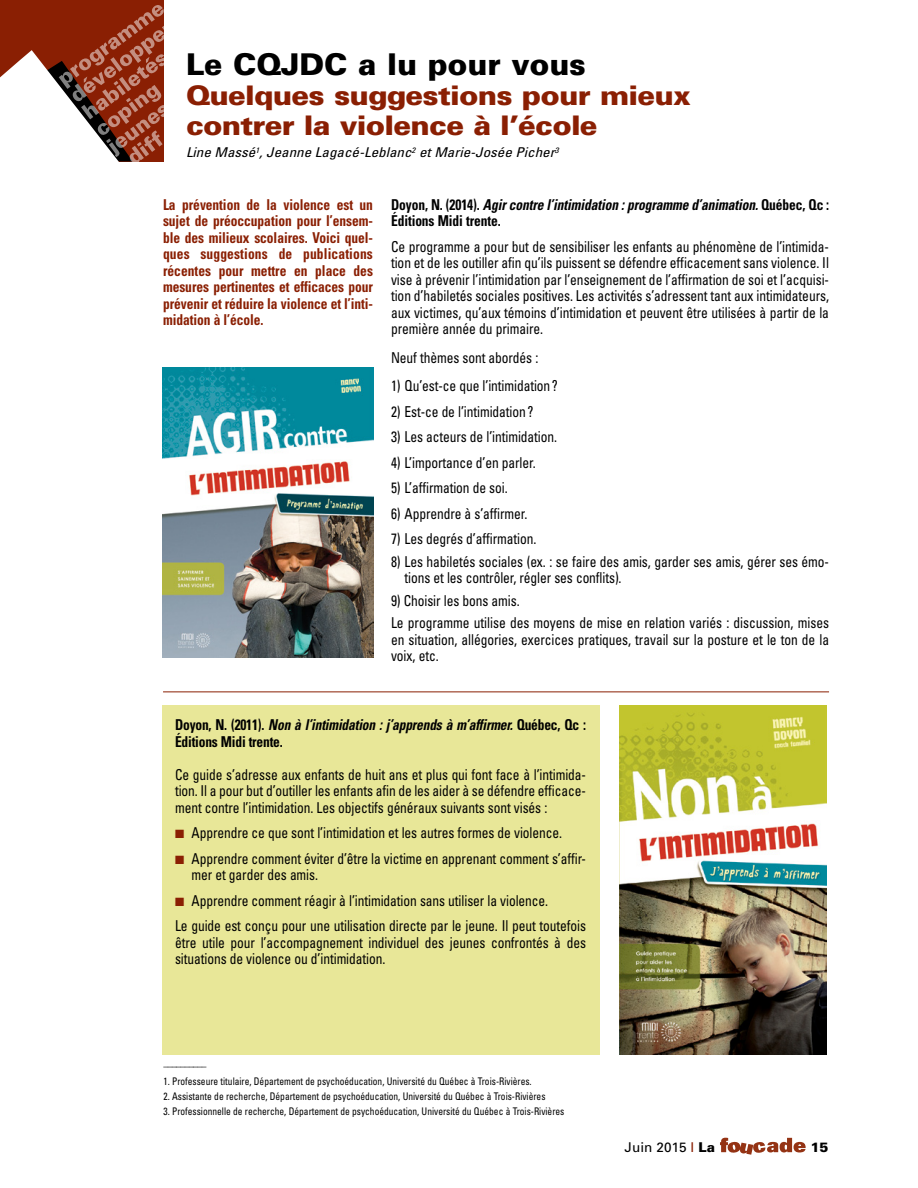
<style>
.page{position:relative;width:918px;height:1188px;background:#fff}
.page>*{position:absolute;margin:0;border:0;box-sizing:border-box;transform-origin:0 0}
.t1{font:900 30px "Univers";letter-spacing:-.005em;color:#000}
.t2{font:900 27px/30px "Univers";letter-spacing:-.025em;color:#8a1f03;scale:1.08 1}
.t3{font:condensed 15px/16.5px "Univers";letter-spacing:-.005em;color:#000;scale:.9 1}
.t4{font:700 condensed 15px/16.5px "Univers";letter-spacing:-.005em;color:#8a1f03;text-align:justify;scale:.9 1}
.t5{font:italic 700 condensed 15px/16.5px "Univers";letter-spacing:-.005em;color:#000;scale:.9 1}
.t6{font:700 condensed 15px/16.5px "Univers";letter-spacing:-.015em;color:#000;scale:.9 1}
.t7{font:italic condensed 13.5px "Univers";color:#000;scale:1.11 1}
.t8{font:13.5px "Univers";color:#000}
.t9{font:900 13.5px "Univers";color:#000}
.t10{font:condensed 10.5px "Univers";color:#000;scale:.9 1}
.s1{font-style:normal}
.s2{font-style:italic}
.s3{color:#8a1f03}
.s4{font-weight:900}
</style>
<div class="page">
<svg style="left:720px;top:1138px;width:86px;height:17px"></svg>
<div style="left:0;top:0;width:163px;height:161px;background:#8a1f03"></div>
<svg style="left:0;top:4px;width:164px;height:158px"></svg>
<hr style="left:163px;top:692px;width:666px;height:1px;background:#8a1f03">
<img style="left:162px;top:368px;width:211px;height:290px">
<img style="left:619px;top:705px;width:208px;height:349px">
<div style="left:162px;top:705px;width:438px;height:349px;background:#e8e798"></div>
<h1 class="t1" style="left:186px;top:46px;width:401px">Le CQJDC a lu pour vous</h1>
<h2 class="t2" style="left:186px;top:80px;width:469px">Quelques suggestions pour mieux contrer la violence à l’école</h2>
<p class="t7" style="left:186px;top:144px;width:337px">Line Massé<sup>1</sup>, Jeanne Lagacé-Leblanc<sup>2</sup> et Marie-Josée Picher<sup>3</sup></p>
<p class="t4" style="left:163px;top:196px;width:235px">La prévention de la violence est un sujet de préoccupation pour l’ensem&shy;ble des milieux scolaires. Voici quel&shy;ques suggestions de publications récentes pour mettre en place des mesures pertinentes et efficaces pour prévenir et réduire la violence et l’inti&shy;midation à l’école.</p>
<p class="t5" style="left:391px;top:196px;width:488px"><span class="s1">Doyon, N. (2014).</span> Agir contre l’intimidation : programme d’animation. <span class="s1">Québec, Qc :<br>Éditions Midi trente.</span></p>
<p class="t3" style="left:391px;top:238px;width:488px;text-align:justify">Ce programme a pour but de sensibiliser les enfants au phénomène de l’intimida&shy;tion et de les outiller afin qu’ils puissent se défendre efficacement sans violence. Il vise à prévenir l’intimidation par l’enseignement de l’affirmation de soi et l’acquisi&shy;tion d’habiletés sociales positives. Les activités s’adressent tant aux intimidateurs, aux victimes, qu’aux témoins d’intimidation et peuvent être utilisées à partir de la première année du primaire.</p>
<p class="t3" style="left:391px;top:349px;width:165px">Neuf thèmes sont abordés :</p>
<p class="t3" style="left:391px;top:378px;width:187px">1) Qu’est-ce que l’intimidation?</p>
<p class="t3" style="left:391px;top:403px;width:160px">2) Est-ce de l’intimidation?</p>
<p class="t3" style="left:391px;top:429px;width:186px">3) Les acteurs de l’intimidation.</p>
<p class="t3" style="left:391px;top:454px;width:162px">4) L’importance d’en parler.</p>
<p class="t3" style="left:391px;top:480px;width:131px">5) L’affirmation de soi.</p>
<p class="t3" style="left:391px;top:505px;width:153px">6) Apprendre à s’affirmer.</p>
<p class="t3" style="left:391px;top:531px;width:163px">7) Les degrés d’affirmation.</p>
<p class="t3" style="left:405px;top:553px;width:473px;text-indent:-14px">8) Les habiletés sociales (ex. : se faire des amis, garder ses amis, gérer ses émo&shy;tions et les contrôler, régler ses conflits).</p>
<p class="t3" style="left:391px;top:589px;width:488px;line-height:22.5px">9) Choisir les bons amis.<br>Le programme utilise des moyens de mise en relation variés : discussion, mises</p>
<p class="t3" style="left:391px;top:631px;width:488px">en situation, allégories, exercices pratiques, travail sur la posture et le ton de la voix, etc.</p>
<p class="t6" style="left:175px;top:717px;width:458px">Doyon, N. (2011). <span class="s2">Non à l’intimidation : j’apprends à m’affirmer.</span> Québec, Qc :<br>Éditions Midi trente.</p>
<p class="t3" style="left:175px;top:766px;width:458px;text-align:justify">Ce guide s’adresse aux enfants de huit ans et plus qui font face à l’intimida&shy;tion. Il a pour but d’outiller les enfants afin de les aider à se défendre efficace&shy;ment contre l’intimidation. Les objectifs généraux suivants sont visés :</p>
<p class="t3" style="left:175px;top:825px;width:432px"><span class="s3">■</span> Apprendre ce que sont l’intimidation et les autres formes de violence.</p>
<p class="t3" style="left:192px;top:850px;width:440px;text-indent:-16px"><span class="s3">■</span> Apprendre comment éviter d’être la victime en apprenant comment s’affir&shy;mer et garder des amis.</p>
<p class="t3" style="left:175px;top:888px;width:458px;line-height:25.5px"><span class="s3">■</span> Apprendre comment réagir à l’intimidation sans utiliser la violence.<br>Le guide est conçu pour une utilisation directe par le jeune. Il peut toutefois</p>
<p class="t3" style="left:175px;top:934px;width:458px">être utile pour l’accompagnement individuel des jeunes confrontés à des situations de violence ou d’intimidation.</p>
<p class="t10" style="left:164px;top:1056px;width:49px">__________</p>
<p class="t10" style="left:164px;top:1075px;width:411px">1. Professeure titulaire, Département de psychoéducation, Université du Québec à Trois-Rivières.</p>
<p class="t10" style="left:164px;top:1090px;width:426px">2. Assistante de recherche, Département de psychoéducation, Université du Québec à Trois-Rivières</p>
<p class="t10" style="left:164px;top:1105px;width:447px">3. Professionnelle de recherche, Département de psychoéducation, Université du Québec à Trois-Rivières</p>
<p class="t8" style="left:625px;top:1139px;width:92px">Juin 2015 <span class="s3">I</span> <span class="s4">La</span></p>
<p class="t9" style="left:810px;top:1139px;width:20px">15</p>
</div>
